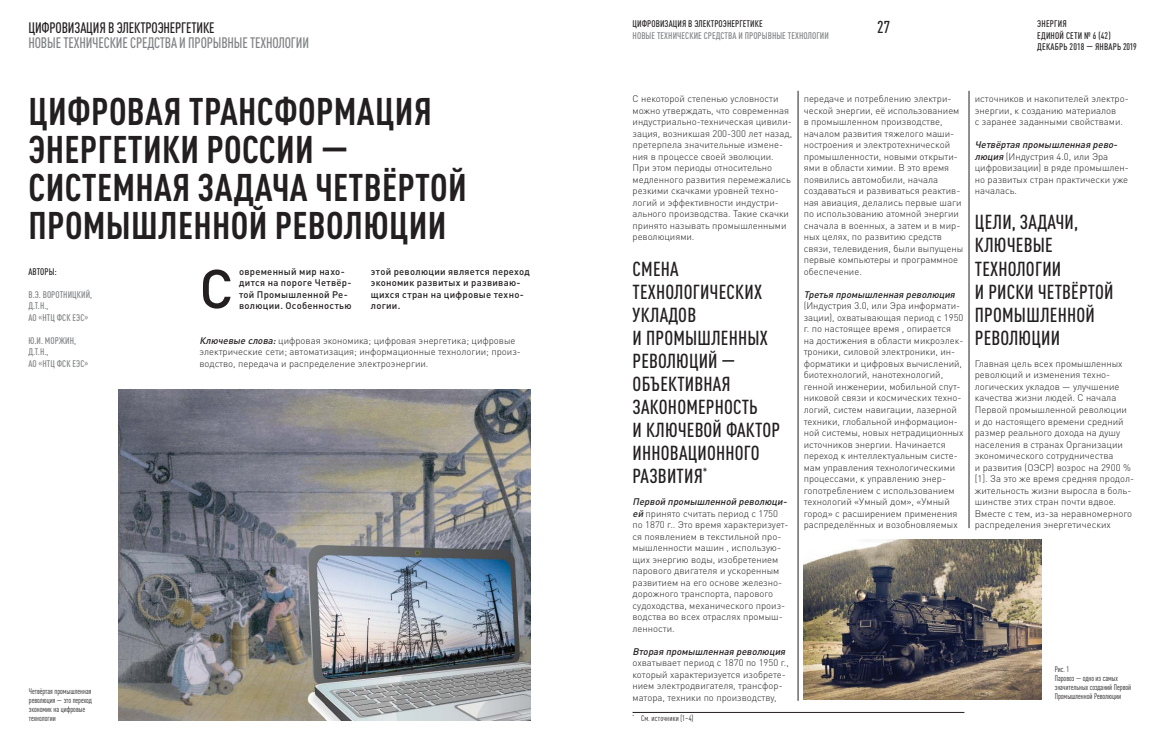
<style>
.page{position:relative;width:1163px;height:752px;background:#fff}
.page>*{position:absolute;margin:0;border:0;box-sizing:border-box;transform-origin:0 0}
.t1{font:500 54px "DIN Pro";color:#231f20}
.t2{font:700 condensed 38px/38px "DIN Pro";letter-spacing:.01em;color:#231f20}
.t3{font:500 condensed 20px/23px "DIN Pro";letter-spacing:.01em;color:#231f20}
.t4{font:500 condensed 17px "DIN Pro";color:#231f20}
.t5{font:500 condensed 15px "DIN Pro";letter-spacing:-.01em;color:#808285;scale:.95 1}
.t6{font:500 condensed 15px "DIN Pro";letter-spacing:-.01em;color:#231f20;scale:.95 1}
.t7{font:300 9.5px/11.5px "DIN Pro";color:#231f20}
.t8{font:500 9.5px/11.5px "DIN Pro";letter-spacing:.025em;color:#231f20}
.t9{font:500 condensed 9.5px/11.5px "DIN Pro";letter-spacing:.01em;color:#808285}
.t10{font:500 condensed 9.5px/11.5px "DIN Pro";letter-spacing:.01em;color:#231f20}
.t11{font:italic 500 9.5px "DIN Pro";color:#231f20}
.t12{font:condensed 8px/9px "DIN Pro";color:#231f20}
.t13{font:condensed 8px "DIN Pro";letter-spacing:.02em;color:#231f20}
.s1{font-weight:500;font-style:italic}
</style>
<div class="page">
<hr style="left:797px;top:91px;width:1px;height:609px;background:#231f20">
<hr style="left:968px;top:91px;width:1px;height:437px;background:#231f20">
<img style="left:118px;top:390px;width:412px;height:330px">
<hr style="left:632px;top:711px;width:332px;height:1px;background:#231f20">
<img style="left:803px;top:539px;width:238px;height:160px">
<h3 class="t6" style="left:28px;top:22px;width:197px">ЦИФРОВИЗАЦИЯ В ЭЛЕКТРОЭНЕРГЕТИКЕ</h3>
<h3 class="t5" style="left:28px;top:37px;width:297px">НОВЫЕ ТЕХНИЧЕСКИЕ СРЕДСТВА И ПРОРЫВНЫЕ ТЕХНОЛОГИИ</h3>
<h2 class="t2" style="left:29px;top:97px;width:439px">ЦИФРОВАЯ ТРАНСФОРМАЦИЯ<br>ЭНЕРГЕТИКИ РОССИИ —<br>СИСТЕМНАЯ ЗАДАЧА ЧЕТВЁРТОЙ<br>ПРОМЫШЛЕННОЙ РЕВОЛЮЦИИ</h2>
<p class="t8" style="left:239px;top:267px;width:114px">овременный мир нахо&shy;дится на пороге Четвёр&shy;той Промышленной Ре&shy;волюции. Особенностью</p>
<p class="t8" style="left:371px;top:267px;width:161px">этой революции является переход экономик развитых и развиваю&shy;щихся стран на цифровые техно-</p>
<p class="t10" style="left:28px;top:267px;width:30px">АВТОРЫ:</p>
<p class="t9" style="left:28px;top:290px;width:65px">В.Э. ВОРОТНИЦКИЙ,<br>Д.Т.Н.,<br>АО «НТЦ ФСК ЕЭС»</p>
<p class="t9" style="left:28px;top:336px;width:61px">Ю.И. МОРЖИН,<br>Д.Т.Н.,<br>АО «НТЦ ФСК ЕЭС»</p>
<p class="t7" style="left:199px;top:334px;width:323px"><span class="s1">Ключевые слова:</span> цифровая экономика; цифровая энергетика; цифровые электрические сети; автоматизация; информационные технологии; произ&shy;водство, передача и распределение электроэнергии.</p>
<h1 class="t1" style="left:199px;top:269px;width:35px">С</h1>
<p class="t8" style="left:371px;top:301px;width:31px">логии.</p>
<p class="t12" style="left:29px;top:687px;width:65px">Четвёртая промышленная революция — это переход экономик на цифровые технологии</p>
<p class="t10" style="left:632px;top:19px;width:132px">ЦИФРОВИЗАЦИЯ В ЭЛЕКТРОЭНЕРГЕТИКЕ</p>
<p class="t9" style="left:632px;top:31px;width:198px">НОВЫЕ ТЕХНИЧЕСКИЕ СРЕДСТВА И ПРОРЫВНЫЕ ТЕХНОЛОГИИ</p>
<h3 class="t4" style="left:876px;top:21px;width:15px">27</h3>
<p class="t10" style="left:1037px;top:19px;width:101px">ЭНЕРГИЯ<br>ЕДИНОЙ СЕТИ № 6 (42)<br>ДЕКАБРЬ 2018 — ЯНВАРЬ 2019</p>
<p class="t7" style="left:632px;top:92px;width:161px">С некоторой степенью условности можно утверждать, что современная индустриально-техническая цивили&shy;зация, возникшая 200-300 лет назад, претерпела значительные измене&shy;ния в процессе своей эволюции.<br>При этом периоды относительно медленного развития перемежались резкими скачками уровней техно&shy;логий и эффективности индустри&shy;ального производства. Такие скачки принято называть промышленными революциями.</p>
<h3 class="t3" style="left:632px;top:259px;width:149px">СМЕНА<br>ТЕХНОЛОГИЧЕСКИХ<br>УКЛАДОВ<br>И ПРОМЫШЛЕННЫХ<br>РЕВОЛЮЦИЙ —<br>ОБЪЕКТИВНАЯ<br>ЗАКОНОМЕРНОСТЬ<br>И КЛЮЧЕВОЙ ФАКТОР<br>ИННОВАЦИОННОГО<br>РАЗВИТИЯ<sup>*</sup></h3>
<p class="t7" style="left:632px;top:495px;width:157px"><span class="s1">Первой промышленной революци&shy;ей</span> принято считать период с 1750 по 1870 г.. Это время характеризует&shy;ся появлением в текстильной про&shy;мышленности машин , использую&shy;щих энергию воды, изобретением парового двигателя и ускоренным развитием на его основе железно&shy;дорожного транспорта, парового судоходства, механического произ&shy;водства во всех отраслях промыш&shy;ленности.</p>
<p class="t11" style="left:632px;top:647px;width:154px">Вторая промышленная революция</p>
<p class="t7" style="left:632px;top:656px;width:158px">охватывает период с 1870 по 1950 г., который характеризуется изобрете&shy;нием электродвигателя, трансфор&shy;матора, техники по производству,</p>
<p class="t13" style="left:632px;top:715px;width:62px"><sup>*</sup> См. источники [1−4]</p>
<p class="t7" style="left:803px;top:92px;width:161px">передаче и потреблению электри&shy;ческой энергии, её использованием в промышленном производстве, началом развития тяжелого маши&shy;ностроения и электротехнической промышленности, новыми открыти&shy;ями в области химии. В это время появились автомобили, начала создаваться и развиваться реактив&shy;ная авиация, делались первые шаги по использованию атомной энергии сначала в военных, а затем и в мир&shy;ных целях, по развитию средств связи, телевидения, были выпущены первые компьютеры и программное обеспечение.</p>
<p class="t11" style="left:803px;top:291px;width:153px">Третья промышленная революция</p>
<p class="t7" style="left:803px;top:299px;width:161px">(Индустрия 3.0, или Эра информати&shy;зации), охватывающая период с 1950 г. по настоящее время , опирается на достижения в области микроэлек&shy;троники, силовой электроники, ин&shy;форматики и цифровых вычислений, биотехнологий, нанотехнологий, генной инженерии, мобильной спут&shy;никовой связи и космических техно&shy;логий, систем навигации, лазерной техники, глобальной информацион&shy;ной системы, новых нетрадиционных источников энергии. Начинается переход к интеллектуальным систе&shy;мам управления технологическими процессами, к управлению энер&shy;гопотреблением с использованием технологий «Умный дом», «Умный город» с расширением применения распределённых и возобновляемых</p>
<p class="t7" style="left:974px;top:92px;width:155px">источников и накопителей электро&shy;энергии, к созданию материалов<br>с заранее заданными свойствами.</p>
<p class="t7" style="left:974px;top:138px;width:156px"><span class="s1">Четвёртая промышленная рево&shy;люция</span> (Индустрия 4.0, или Эра цифровизации) в ряде промышлен&shy;но развитых стран практически уже началась.</p>
<h3 class="t3" style="left:974px;top:213px;width:140px">ЦЕЛИ, ЗАДАЧИ,<br>КЛЮЧЕВЫЕ<br>ТЕХНОЛОГИИ<br>И РИСКИ ЧЕТВЁРТОЙ<br>ПРОМЫШЛЕННОЙ<br>РЕВОЛЮЦИИ</h3>
<p class="t7" style="left:974px;top:357px;width:161px">Главная цель всех промышленных революций и изменения техно&shy;логических укладов — улучшение качества жизни людей. С начала<br>Первой промышленной революции и до настоящего времени средний размер реального дохода на душу населения в странах Организации экономического сотрудничества<br>и развития (ОЭСР) возрос на 2900 % [1]. За это же время средняя продол&shy;жительность жизни выросла в боль&shy;шинстве этих стран почти вдвое.<br>Вместе с тем, из-за неравномерного распределения энергетических</p>
<p class="t12" style="left:1054px;top:665px;width:78px">Рис. 1<br>Паровоз — одно из самых значительных созданий Первой<br>Промышленной Революции</p>
</div>
